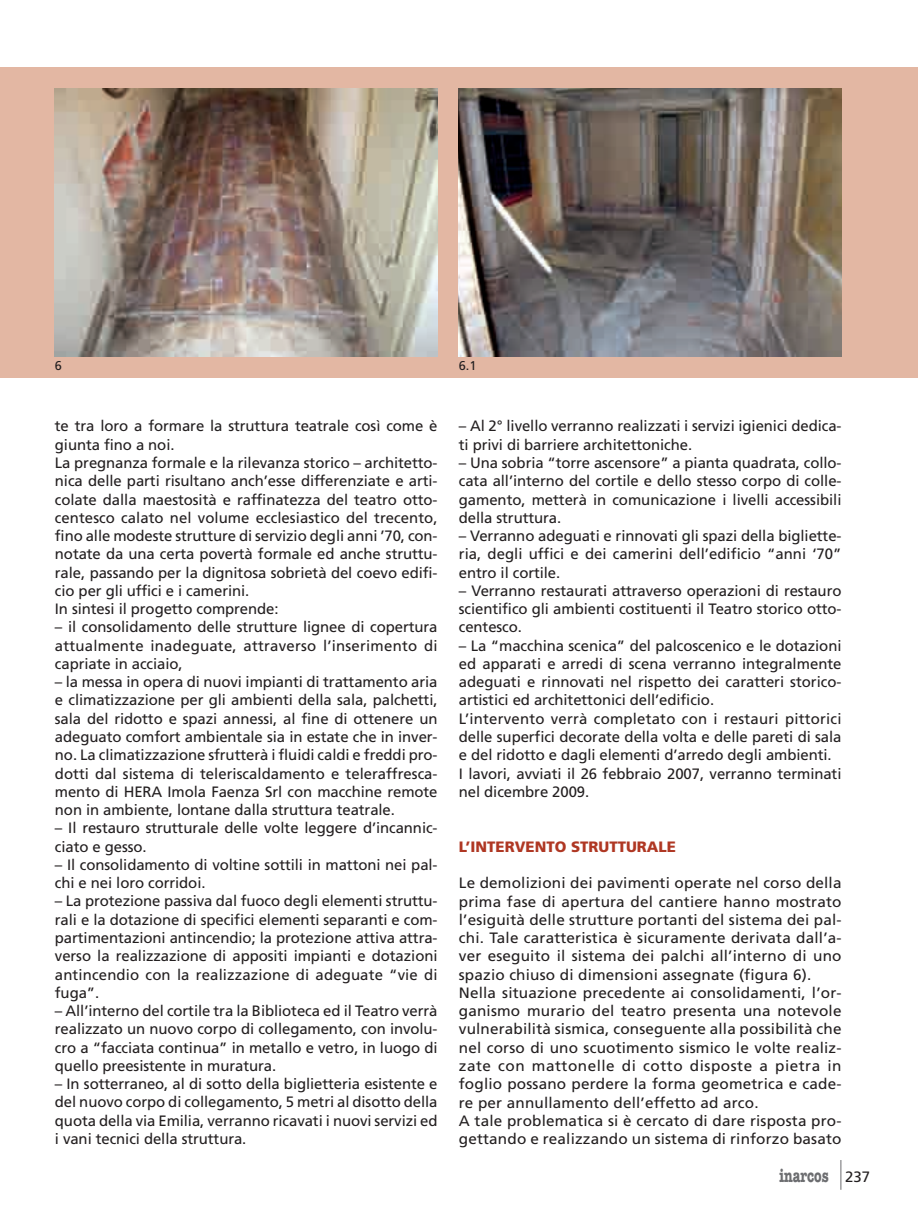
<style>
.page{position:relative;width:918px;height:1224px;background:#fff}
.page>*{position:absolute;margin:0;border:0;box-sizing:border-box;transform-origin:0 0}
.t1{font:700 18px "American Typewriter";color:#6c6d70;scale:.72 1}
.t2{font:15px/18.3px "Frutiger";letter-spacing:-.005em;color:#231f20;text-align:justify}
.t3{font:900 15px "Frutiger";color:#af3723}
.t4{font:12.75px "Frutiger";color:#231f20}
.s1{font-family:"Frutiger";font-weight:400;font-size:15px;color:#231f20}
</style>
<div class="page">
<hr style="left:841px;top:1160px;width:1px;height:30px;background:#6c6d70">
<div style="left:0;top:67px;width:918px;height:311px;background:#e3b7a3"></div>
<img style="left:55px;top:89px;width:383px;height:267px">
<img style="left:459px;top:89px;width:383px;height:267px">
<p class="t4" style="left:55px;top:361px;width:9px">6</p>
<p class="t4" style="left:459px;top:361px;width:19px">6.1</p>
<p class="t2" style="left:55px;top:418px;width:384px;text-align:left">te tra loro a formare la struttura teatrale così come è giunta fino a noi.<br>La pregnanza formale e la rilevanza storico – architetto&shy;nica delle parti risultano anch’esse differenziate e arti&shy;colate dalla maestosità e raffinatezza del teatro otto&shy;centesco calato nel volume ecclesiastico del trecento, fino alle modeste strutture di servizio degli anni ’70, con&shy;notate da una certa povertà formale ed anche struttu&shy;rale, passando per la dignitosa sobrietà del coevo edifi&shy;cio per gli uffici e i camerini.<br>In sintesi il progetto comprende:</p>
<p class="t2" style="left:55px;top:619px;width:384px">– il consolidamento delle strutture lignee di copertura attualmente inadeguate, attraverso l’inserimento di capriate in acciaio,</p>
<p class="t2" style="left:55px;top:674px;width:384px">– la messa in opera di nuovi impianti di trattamento aria e climatizzazione per gli ambienti della sala, palchetti, sala del ridotto e spazi annessi, al fine di ottenere un adeguato comfort ambientale sia in estate che in inver&shy;no. La climatizzazione sfrutterà i fluidi caldi e freddi pro&shy;dotti dal sistema di teleriscaldamento e teleraffresca&shy;mento di HERA Imola Faenza Srl con macchine remote non in ambiente, lontane dalla struttura teatrale.</p>
<p class="t2" style="left:55px;top:820px;width:384px">– Il restauro strutturale delle volte leggere d’incannic&shy;ciato e gesso.</p>
<p class="t2" style="left:55px;top:857px;width:384px">– Il consolidamento di voltine sottili in mattoni nei pal&shy;chi e nei loro corridoi.</p>
<p class="t2" style="left:55px;top:893px;width:384px">– La protezione passiva dal fuoco degli elementi struttu&shy;rali e la dotazione di specifici elementi separanti e com&shy;partimentazioni antincendio; la protezione attiva attra&shy;verso la realizzazione di appositi impianti e dotazioni antincendio con la realizzazione di adeguate “vie di fuga”.</p>
<p class="t2" style="left:55px;top:1003px;width:384px">– All’interno del cortile tra la Biblioteca ed il Teatro verrà realizzato un nuovo corpo di collegamento, con involu&shy;cro a “facciata continua” in metallo e vetro, in luogo di quello preesistente in muratura.</p>
<p class="t2" style="left:55px;top:1076px;width:384px">– In sotterraneo, al di sotto della biglietteria esistente e del nuovo corpo di collegamento, 5 metri al disotto della quota della via Emilia, verranno ricavati i nuovi servizi ed i vani tecnici della struttura.</p>
<p class="t2" style="left:459px;top:418px;width:384px">– Al 2° livello verranno realizzati i servizi igienici dedica&shy;ti privi di barriere architettoniche.</p>
<p class="t2" style="left:459px;top:455px;width:384px">– Una sobria “torre ascensore” a pianta quadrata, collo&shy;cata all’interno del cortile e dello stesso corpo di colle&shy;gamento, metterà in comunicazione i livelli accessibili della struttura.</p>
<p class="t2" style="left:459px;top:528px;width:384px">– Verranno adeguati e rinnovati gli spazi della bigliette&shy;ria, degli uffici e dei camerini dell’edificio “anni ‘70” entro il cortile.</p>
<p class="t2" style="left:459px;top:583px;width:384px">– Verranno restaurati attraverso operazioni di restauro scientifico gli ambienti costituenti il Teatro storico otto&shy;centesco.</p>
<p class="t2" style="left:459px;top:637px;width:384px;text-align:left">– La “macchina scenica” del palcoscenico e le dotazioni ed apparati e arredi di scena verranno integralmente adeguati e rinnovati nel rispetto dei caratteri storico&shy;artistici ed architettonici dell’edificio.<br>L’intervento verrà completato con i restauri pittorici delle superfici decorate della volta e delle pareti di sala e del ridotto e dagli elementi d’arredo degli ambienti.<br>I lavori, avviati il 26 febbraio 2007, verranno terminati nel dicembre 2009.</p>
<p class="t3" style="left:459px;top:840px;width:219px">L’INTERVENTO STRUTTURALE</p>
<p class="t2" style="left:459px;top:875px;width:384px;text-align:left">Le demolizioni dei pavimenti operate nel corso della prima fase di apertura del cantiere hanno mostrato l’esiguità delle strutture portanti del sistema dei pal&shy;chi. Tale caratteristica è sicuramente derivata dall’a&shy;ver eseguito il sistema dei palchi all’interno di uno spazio chiuso di dimensioni assegnate (figura 6).<br>Nella situazione precedente ai consolidamenti, l’or&shy;ganismo murario del teatro presenta una notevole vulnerabilità sismica, conseguente alla possibilità che nel corso di uno scuotimento sismico le volte realiz&shy;zate con mattonelle di cotto disposte a pietra in foglio possano perdere la forma geometrica e cade&shy;re per annullamento dell’effetto ad arco.<br>A tale problematica si è cercato di dare risposta pro&shy;gettando e realizzando un sistema di rinforzo basato</p>
<p class="t1" style="left:780px;top:1170px;width:128px">inarcos <span class="s1">237</span></p>
</div>
